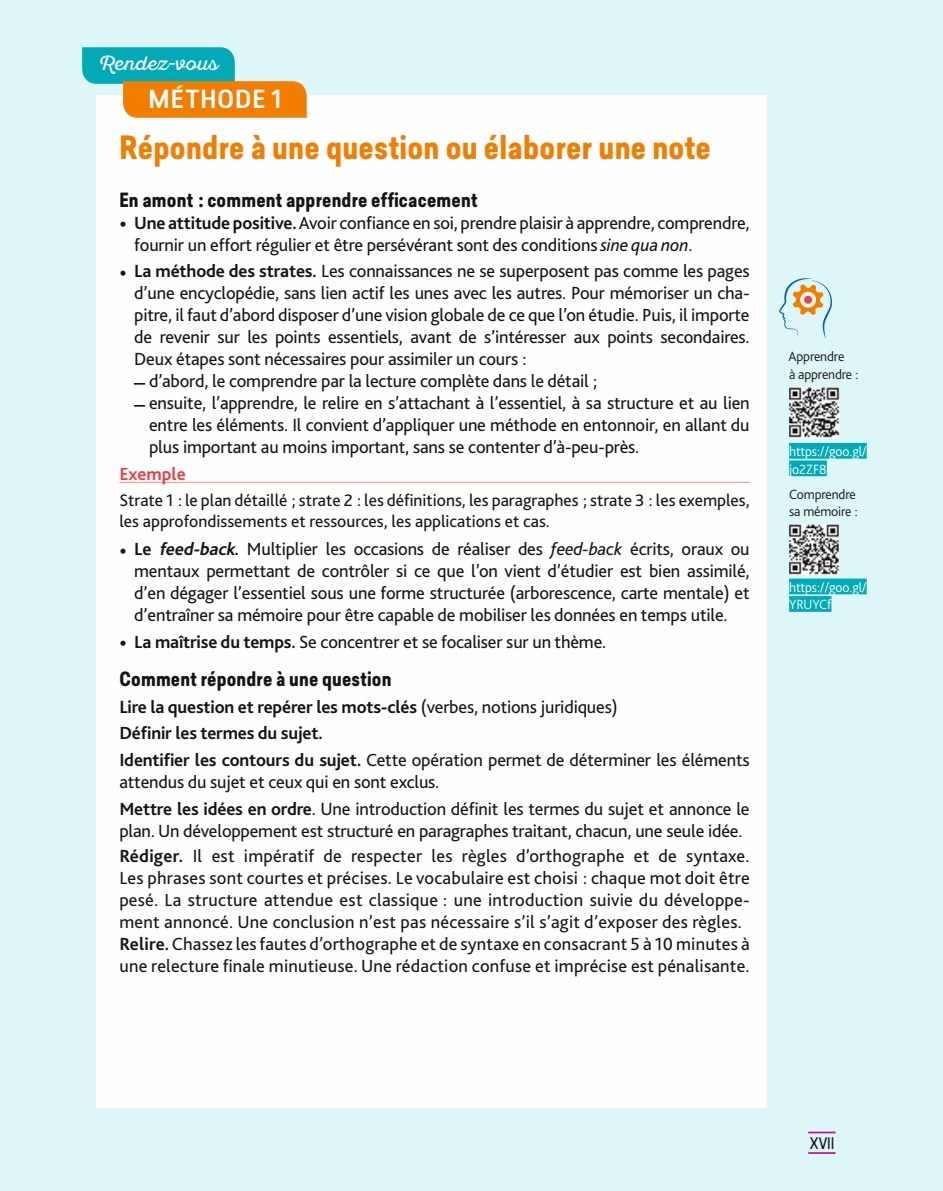
<style>
.page{position:relative;width:943px;height:1191px;background:#ddf6f7}
.page>*{position:absolute;margin:0;border:0;box-sizing:border-box;transform-origin:0 0}
.Rdv-méthode-T1{font:700 31.5px "Predige Rounded";letter-spacing:.01em;color:#f17e00}
.Rdv-méthode-chapo2{font:500 24.5px "Predige Rounded";letter-spacing:.04em;color:#fefefe;scale:1.1 1}
.Rdv-methode-inter{font:700 19.25px "Predige Rounded";letter-spacing:.01em;color:#131413}
.Rdv-méthode-chapo1{font:19.25px "Sant Elia Script";letter-spacing:.01em;color:#fefefe}
.Rdv-méthode-txt{font:18.38px/21.9px "Bliss 2";letter-spacing:-.01em;color:#131413;text-align:justify}
.Rdv-méthode-txt-2{font:18.38px/21.9px "Bliss 2";letter-spacing:.01em;color:#131413}
.Rdv-méthode-txt-3{font:700 18.38px "Bliss 2";letter-spacing:-.01em;color:#131413}
.Exemple-titre{font:700 18.38px "Bliss 2";color:#ea3f43}
.Exemple-txt{font:17.5px/21px "Bliss 2";color:#131413}
.t1{font:15.75px "Predige Rounded";color:#131413}
.Revoi-marge{font:300 14px/17.5px "Bliss 2";letter-spacing:-.01em;color:#fefefe}
.Revoi-marge-2{font:300 14px/17.5px "Bliss 2";letter-spacing:-.01em;color:#131413}
.s1{font-weight:300;font-size:24.5px}
.s2{font-weight:700}
.s3{font-style:italic}
.s4{font-size:24.5px}
.s5{font-weight:700;font-style:italic}
.s6{font-weight:400}
</style>
<div class="page">
<div style="left:97px;top:95px;width:669px;height:1012px;background:#fefefe"></div>
<svg style="left:808px;top:1152px;width:27px;height:1px"></svg>
<hr style="left:808px;top:1131px;width:27px;height:2px;background:#c61196">
<hr style="left:119px;top:482px;width:630px;height:1px;background:#fe8a7d">
<svg style="left:82px;top:47px;width:225px;height:71px"></svg>
<div style="left:789px;top:443px;width:77px;height:16px;background:#00aab7"></div>
<div style="left:789px;top:460px;width:37px;height:16px;background:#00aab7"></div>
<div style="left:789px;top:578px;width:77px;height:16px;background:#00aab7"></div>
<div style="left:789px;top:596px;width:42px;height:16px;background:#00aab7"></div>
<img style="left:789px;top:387px;width:50px;height:51px">
<img style="left:789px;top:525px;width:49px;height:49px">
<svg style="left:779px;top:278px;width:53px;height:60px"></svg>
<div style="left:804px;top:296px;width:8px;height:8px;background:#ea3f43;border-radius:50%"></div>
<p class="Rdv-méthode-chapo1" style="left:99px;top:52px;width:120px">Rendez-vous</p>
<p class="Rdv-méthode-chapo2" style="left:149px;top:82px;width:122px">MÉTHODE 1</p>
<p class="Rdv-méthode-T1" style="left:119px;top:125px;width:593px">Répondre à une question ou élaborer une note</p>
<p class="Rdv-methode-inter" style="left:119px;top:186px;width:360px">En amont : comment apprendre efficacement</p>
<p class="Rdv-méthode-txt" style="left:134px;top:211px;width:617px;text-indent:-15px"><span class="s1">•</span> <span class="s2">Une attitude positive.</span> Avoir confiance en soi, prendre plaisir à apprendre, comprendre, fournir un effort régulier et être persévérant sont des conditions <span class="s3">sine qua non</span>.</p>
<p class="Rdv-méthode-txt" style="left:134px;top:260px;width:617px;text-indent:-15px"><span class="s1">•</span> <span class="s2">La méthode des strates.</span> Les connaissances ne se superposent pas comme les pages d’une encyclopédie, sans lien actif les unes avec les autres. Pour mémoriser un cha&shy;pitre, il faut d’abord disposer d’une vision globale de ce que l’on étudie. Puis, il importe de revenir sur les points essentiels, avant de s’intéresser aux points secondaires.<br>Deux étapes sont nécessaires pour assimiler un cours :</p>
<p class="Rdv-méthode-txt" style="left:134px;top:369px;width:464px"><span class="s4">–</span> d’abord, le comprendre par la lecture complète dans le détail ;</p>
<p class="Rdv-méthode-txt" style="left:149px;top:391px;width:602px;text-indent:-15px"><span class="s4">–</span> ensuite, l’apprendre, le relire en s’attachant à l’essentiel, à sa structure et au lien entre les éléments. Il convient d’appliquer une méthode en entonnoir, en allant du plus important au moins important, sans se contenter d’à-peu-près.</p>
<p class="Exemple-titre" style="left:119px;top:463px;width:68px">Exemple</p>
<p class="Exemple-txt" style="left:119px;top:489px;width:631px">Strate 1 : le plan détaillé ; strate 2 : les définitions, les paragraphes ; strate 3 : les exemples, les approfondissements et ressources, les applications et cas.</p>
<p class="Rdv-méthode-txt" style="left:134px;top:538px;width:617px;text-indent:-15px"><span class="s1">•</span> <span class="s2">Le</span> <span class="s5">feed-back</span><span class="s2">.</span> Multiplier les occasions de réaliser des <span class="s3">feed-back</span> écrits, oraux ou mentaux permettant de contrôler si ce que l’on vient d’étudier est bien assimilé, d’en dégager l’essentiel sous une forme structurée (arborescence, carte mentale) et d’entraîner sa mémoire pour être capable de mobiliser les données en temps utile.</p>
<p class="Rdv-méthode-txt" style="left:119px;top:630px;width:488px"><span class="s1">•</span> <span class="s2">La maîtrise du temps.</span> Se concentrer et se focaliser sur un thème.</p>
<p class="Rdv-methode-inter" style="left:119px;top:665px;width:274px">Comment répondre à une question</p>
<p class="Rdv-méthode-txt-3" style="left:119px;top:695px;width:500px">Lire la question et repérer les mots-clés <span class="s6">(verbes, notions juridiques)</span></p>
<p class="Rdv-méthode-txt-3" style="left:119px;top:722px;width:205px">Définir les termes du sujet.</p>
<p class="Rdv-méthode-txt" style="left:119px;top:748px;width:632px"><span class="s2">Identifier les contours du sujet.</span> Cette opération permet de déterminer les éléments attendus du sujet et ceux qui en sont exclus.</p>
<p class="Rdv-méthode-txt" style="left:119px;top:797px;width:632px"><span class="s2">Mettre les idées en ordre</span>. Une introduction définit les termes du sujet et annonce le plan. Un développement est structuré en paragraphes traitant, chacun, une seule idée.</p>
<p class="Rdv-méthode-txt" style="left:119px;top:845px;width:632px"><span class="s2">Rédiger.</span> Il est impératif de respecter les règles d’orthographe et de syntaxe.<br>Les phrases sont courtes et précises. Le vocabulaire est choisi : chaque mot doit être pesé. La structure attendue est classique : une introduction suivie du développe&shy;ment annoncé. Une conclusion n’est pas nécessaire s’il s’agit d’exposer des règles.</p>
<p class="Rdv-méthode-txt-2" style="left:119px;top:932px;width:632px"><span class="s2">Relire.</span> Chassez les fautes d’orthographe et de syntaxe en consacrant 5 à 10 minutes à une relecture finale minutieuse. Une rédaction confuse et imprécise est pénalisante.</p>
<p class="Revoi-marge-2" style="left:788px;top:347px;width:71px">Apprendre<br>à apprendre :</p>
<p class="Revoi-marge" style="left:789px;top:442px;width:79px">https://goo.gl/ jo2ZF8</p>
<p class="Revoi-marge-2" style="left:789px;top:485px;width:70px">Comprendre sa mémoire :</p>
<p class="Revoi-marge" style="left:789px;top:578px;width:79px">https://goo.gl/<br>YRUYCf</p>
<p class="t1" style="left:810px;top:1132px;width:26px">XVII</p>
</div>
